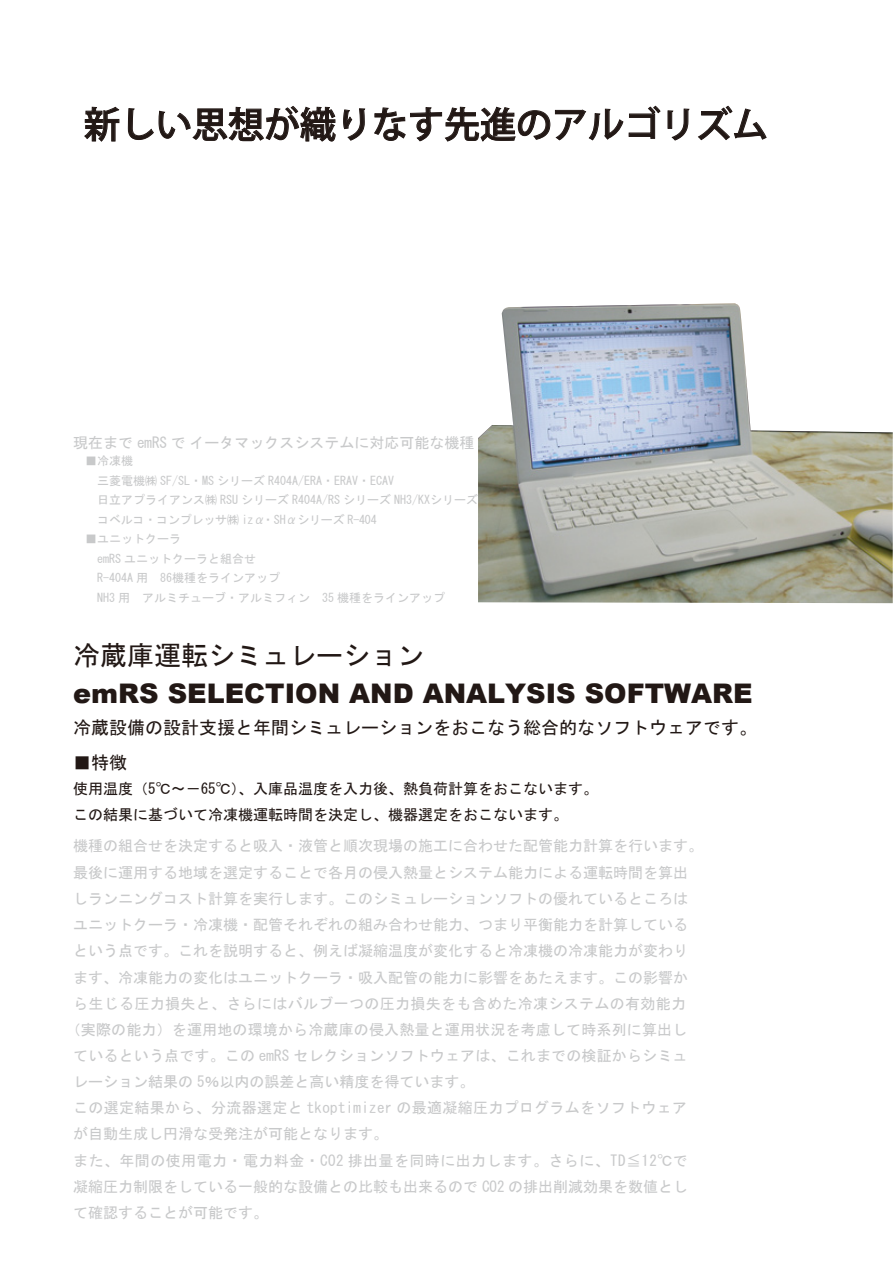
<style>
.page{position:relative;width:893px;height:1263px;background:#fff}
.page>*{position:absolute;margin:0;border:0;box-sizing:border-box;transform-origin:0 0}
.t1{font:500 36px "Koz Go Pro";color:#221815}
.t2{font:900 27px "Arial";color:#221815}
.t3{font:27px "MS Gothic";color:#221815}
.t4{font:18px "MS Gothic";color:#221815}
.t5{font:15px "MS Gothic";color:#c8c9ca}
.t6{font:15px "MS Gothic";letter-spacing:.02em;color:#c8c9ca}
.t7{font:15px/26.2px "MS Gothic";color:#221815}
.t8{font:15px "MS Gothic";letter-spacing:.03em;color:#c8c9ca}
.t9{font:12px/19.5px "MS Gothic";color:#c8c9ca}
</style>
<div class="page">
<svg style="left:84px;top:106px;width:36px;height:36px"></svg>
<svg style="left:128px;top:106px;width:208px;height:36px"></svg>
<svg style="left:343px;top:108px;width:22px;height:33px"></svg>
<svg style="left:374px;top:105px;width:287px;height:37px"></svg>
<svg style="left:667px;top:108px;width:22px;height:33px"></svg>
<svg style="left:698px;top:105px;width:69px;height:36px"></svg>
<img style="left:478px;top:303px;width:415px;height:300px">
<h1 class="t1" style="left:84px;top:101px;width:685px">新しい思想が織りなす先進のアルゴリズム</h1>
<p class="t5" style="left:73px;top:435px;width:403px">現在まで emRS でイータマックスシステムに対応可能な機種</p>
<p class="t9" style="left:73px;top:451px;width:407px;text-indent:12px">■冷凍機<br>　 三菱電機㈱ SF/SL・MS シリーズ R404A/ERA・ERAV・ECAV<br>　 日立アプライアンス㈱ RSU シリーズ R404A/RS シリーズ NH3/KXシリーズ　 コベルコ・コンプレッサ㈱ izα・SHαシリーズ R-404</p>
<p class="t9" style="left:73px;top:529px;width:374px;text-indent:12px">■ユニットクーラ<br>　 emRS ユニットクーラと組合せ<br>　 R-404A 用　86機種をラインアップ<br>　 NH3 用　アルミチューブ・アルミフィン　35 機種をラインアップ</p>
<h2 class="t3" style="left:73px;top:642px;width:353px">冷蔵庫運転シミュレーション</h2>
<h2 class="t2" style="left:73px;top:678px;width:681px">emRS SELECTION AND ANALYSIS SOFTWARE</h2>
<p class="t4" style="left:73px;top:719px;width:686px">冷蔵設備の設計支援と年間シミュレーションをおこなう総合的なソフトウェアです。</p>
<p class="t4" style="left:73px;top:753px;width:56px">■特徴</p>
<p class="t7" style="left:73px;top:776px;width:527px">使用温度（5℃～－65℃）、入庫品温度を入力後、熱負荷計算をおこないます。この結果に基づいて冷凍機運転時間を決定し、機器選定をおこないます。</p>
<p class="t5" style="left:73px;top:838px;width:632px">機種の組合せを決定すると吸入・液管と順次現場の施工に合わせた配管能力計算を行います。</p>
<p class="t5" style="left:73px;top:865px;width:617px">最後に運用する地域を選定することで各月の侵入熱量とシステム能力による運転時間を算出</p>
<p class="t5" style="left:73px;top:891px;width:617px">しランニングコスト計算を実行します。このシミュレーションソフトの優れているところは</p>
<p class="t5" style="left:73px;top:917px;width:617px">ユニットクーラ・冷凍機・配管それぞれの組み合わせ能力、つまり平衡能力を計算している</p>
<p class="t5" style="left:73px;top:943px;width:617px">という点です。これを説明すると、例えば凝縮温度が変化すると冷凍機の冷凍能力が変わり</p>
<p class="t5" style="left:73px;top:970px;width:617px">ます、冷凍能力の変化はユニットクーラ・吸入配管の能力に影響をあたえます。この影響か</p>
<p class="t6" style="left:73px;top:996px;width:614px">ら生じる圧力損失と、さらにはバルブ一つの圧力損失をも含めた冷凍システムの有効能力</p>
<p class="t5" style="left:66px;top:1022px;width:623px">（実際の能力）を運用地の環境から冷蔵庫の侵入熱量と運用状況を考慮して時系列に算出し</p>
<p class="t5" style="left:73px;top:1048px;width:616px">ているという点です。この emRS セレクションソフトウェアは、これまでの検証からシミュ</p>
<p class="t5" style="left:73px;top:1074px;width:403px">レーション結果の 5％以内の誤差と高い精度を得ています。</p>
<p class="t6" style="left:73px;top:1100px;width:615px">この選定結果から、分流器選定と tkoptimizer の最適凝縮圧力プログラムをソフトウェア</p>
<p class="t5" style="left:73px;top:1126px;width:317px">が自動生成し円滑な受発注が可能となります。</p>
<p class="t8" style="left:73px;top:1153px;width:616px">また、年間の使用電力・電力料金・CO2 排出量を同時に出力します。さらに、TD≦12℃で</p>
<p class="t5" style="left:73px;top:1179px;width:617px">凝縮圧力制限をしている一般的な設備との比較も出来るので CO2 の排出削減効果を数値とし</p>
<p class="t5" style="left:73px;top:1205px;width:197px">て確認することが可能です。</p>
</div>
